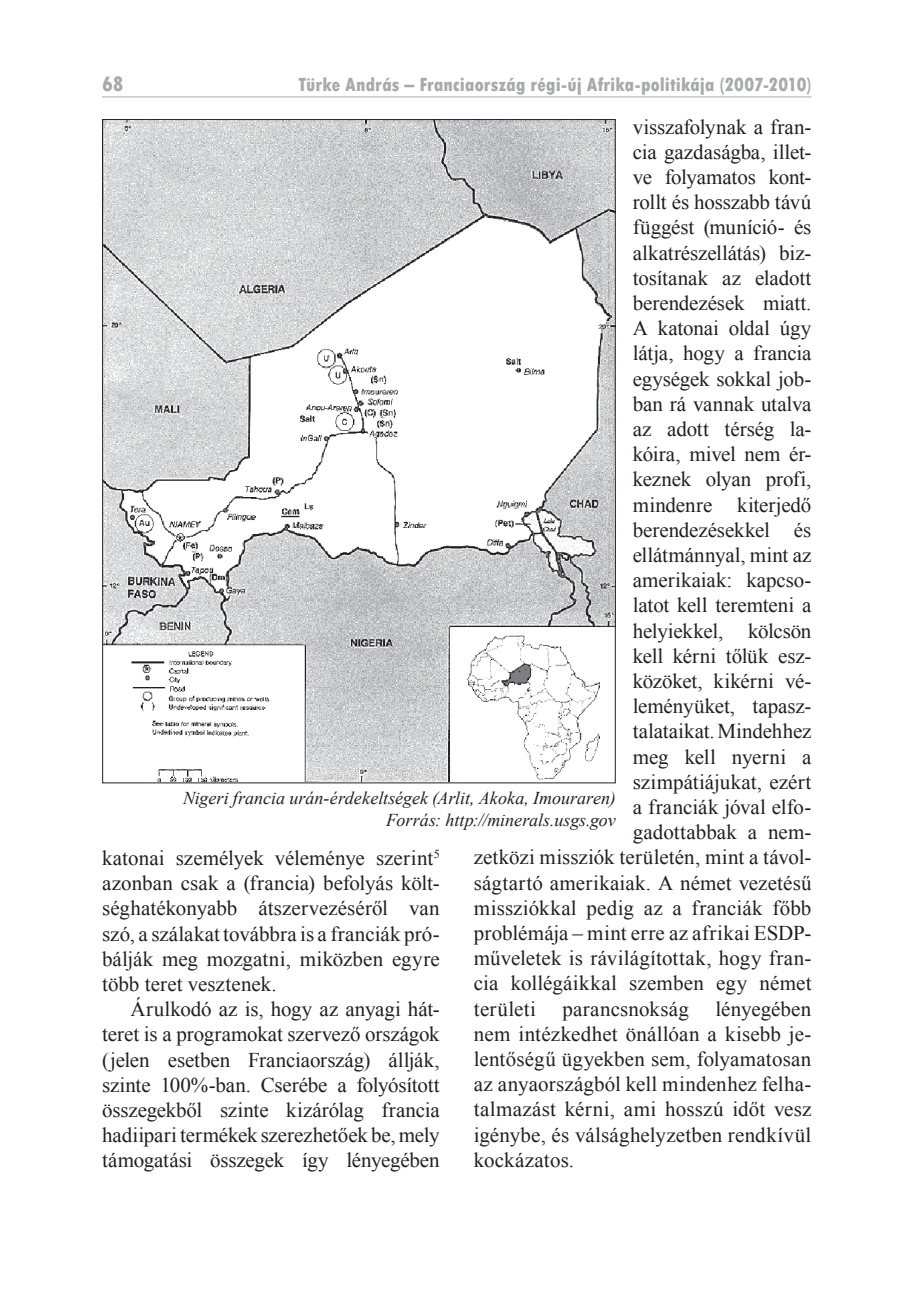
<style>
.page{position:relative;width:908px;height:1304px;background:#fff}
.page>*{position:absolute;margin:0;border:0;box-sizing:border-box;transform-origin:0 0}
.t1{font:800 condensed 22px "Tw Cen";color:#a8a9ad}
.t2{font:21px/25.2px "Times New Roman";color:#231f20;text-align:justify}
.t3{font:21px "Times New Roman";letter-spacing:-.02em;color:#231f20}
.t4{font:800 condensed 20px "Tw Cen";color:#a8a9ad}
.t5{font:italic 18px/21.6px "Times New Roman";color:#231f20;text-align:right}
</style>
<div class="page">
<hr style="left:102px;top:97px;width:709px;height:1px;background:#a8a9ad">
<img style="left:104px;top:121px;width:509px;height:660px">
<p class="t1" style="left:102px;top:71px;width:23px">68</p>
<p class="t4" style="left:298px;top:73px;width:514px">Türke András – Franciaország régi-új Afrika-politikája (2007-2010)</p>
<p class="t2" style="left:632px;top:114px;width:180px">visszafolynak a fran-</p>
<p class="t2" style="left:632px;top:139px;width:180px">cia gazdaságba, illet-</p>
<p class="t2" style="left:632px;top:164px;width:180px">ve folyamatos kont-</p>
<p class="t2" style="left:632px;top:189px;width:180px">rollt és hosszabb távú</p>
<p class="t2" style="left:632px;top:214px;width:180px">függést (muníció- és</p>
<p class="t2" style="left:632px;top:240px;width:180px">alkatrészellátás) biz-</p>
<p class="t2" style="left:632px;top:265px;width:180px">tosítanak az eladott</p>
<p class="t2" style="left:632px;top:290px;width:180px">berendezések miatt.</p>
<p class="t2" style="left:632px;top:315px;width:180px">A katonai oldal úgy</p>
<p class="t2" style="left:632px;top:340px;width:180px">látja, hogy a francia</p>
<p class="t2" style="left:632px;top:366px;width:180px">egységek sokkal job-</p>
<p class="t2" style="left:632px;top:391px;width:180px">ban rá vannak utalva</p>
<p class="t2" style="left:632px;top:416px;width:180px">az adott térség la-</p>
<p class="t2" style="left:632px;top:441px;width:180px">kóira, mivel nem ér-</p>
<p class="t2" style="left:632px;top:466px;width:180px">keznek olyan profi,</p>
<p class="t2" style="left:632px;top:492px;width:180px">mindenre kiterjedő</p>
<p class="t2" style="left:632px;top:517px;width:180px">berendezésekkel és</p>
<p class="t2" style="left:632px;top:542px;width:180px">ellátmánnyal, mint az</p>
<p class="t2" style="left:632px;top:567px;width:180px">amerikaiak: kapcso-</p>
<p class="t2" style="left:632px;top:592px;width:180px">latot kell teremteni a</p>
<p class="t3" style="left:632px;top:616px;width:180px">helyiekkel, kölcsön</p>
<p class="t2" style="left:632px;top:643px;width:180px">kell kérni tőlük esz-</p>
<p class="t2" style="left:632px;top:668px;width:180px">közöket, kikérni vé-</p>
<p class="t2" style="left:632px;top:693px;width:180px">leményüket, tapasz-</p>
<p class="t2" style="left:632px;top:718px;width:180px">talataikat. Mindehhez</p>
<p class="t2" style="left:632px;top:744px;width:180px">meg kell nyerni a</p>
<p class="t2" style="left:632px;top:769px;width:180px">szimpátiájukat, ezért</p>
<p class="t2" style="left:632px;top:794px;width:180px">a franciák jóval elfo-</p>
<p class="t2" style="left:632px;top:819px;width:180px">gadottabbak a nem-</p>
<p class="t2" style="left:473px;top:844px;width:339px">zetközi missziók területén, mint a távol-</p>
<p class="t2" style="left:473px;top:870px;width:339px">ságtartó amerikaiak. A német vezetésű</p>
<p class="t2" style="left:473px;top:895px;width:339px">missziókkal pedig az a franciák főbb</p>
<p class="t2" style="left:473px;top:920px;width:339px">problémája – mint erre az afrikai ESDP-</p>
<p class="t2" style="left:473px;top:945px;width:339px">műveletek is rávilágítottak, hogy fran-</p>
<p class="t2" style="left:473px;top:970px;width:339px">cia kollégáikkal szemben egy német</p>
<p class="t2" style="left:473px;top:996px;width:64px">területi</p>
<p class="t2" style="left:562px;top:996px;width:128px">parancsnokság</p>
<p class="t5" style="left:183px;top:787px;width:434px">Nigeri francia urán-érdekeltségek (Arlit, Akoka, Imouraren)<br>Forrás: http://minerals.usgs.gov</p>
<p class="t2" style="left:102px;top:845px;width:339px">katonai személyek véleménye szerint<sup>5 </sup>azonban csak a (francia) befolyás költ&shy;séghatékonyabb átszervezéséről van szó, a szálakat továbbra is a franciák pró&shy;bálják meg mozgatni, miközben egyre több teret vesztenek.</p>
<p class="t2" style="left:102px;top:996px;width:339px;text-indent:28px">Árulkodó az is, hogy az anyagi hát&shy;teret is a programokat szervező országok (jelen esetben Franciaország) állják, szinte 100%-ban. Cserébe a folyósított összegekből szinte kizárólag francia hadiipari termékek szerezhetőek be, mely támogatási összegek így lényegében</p>
<p class="t2" style="left:473px;top:996px;width:339px;text-indent:241px">lényegében nem intézkedhet önállóan a kisebb je&shy;lentőségű ügyekben sem, folyamatosan az anyaországból kell mindenhez felha&shy;talmazást kérni, ami hosszú időt vesz igénybe, és válsághelyzetben rendkívül kockázatos.</p>
</div>
